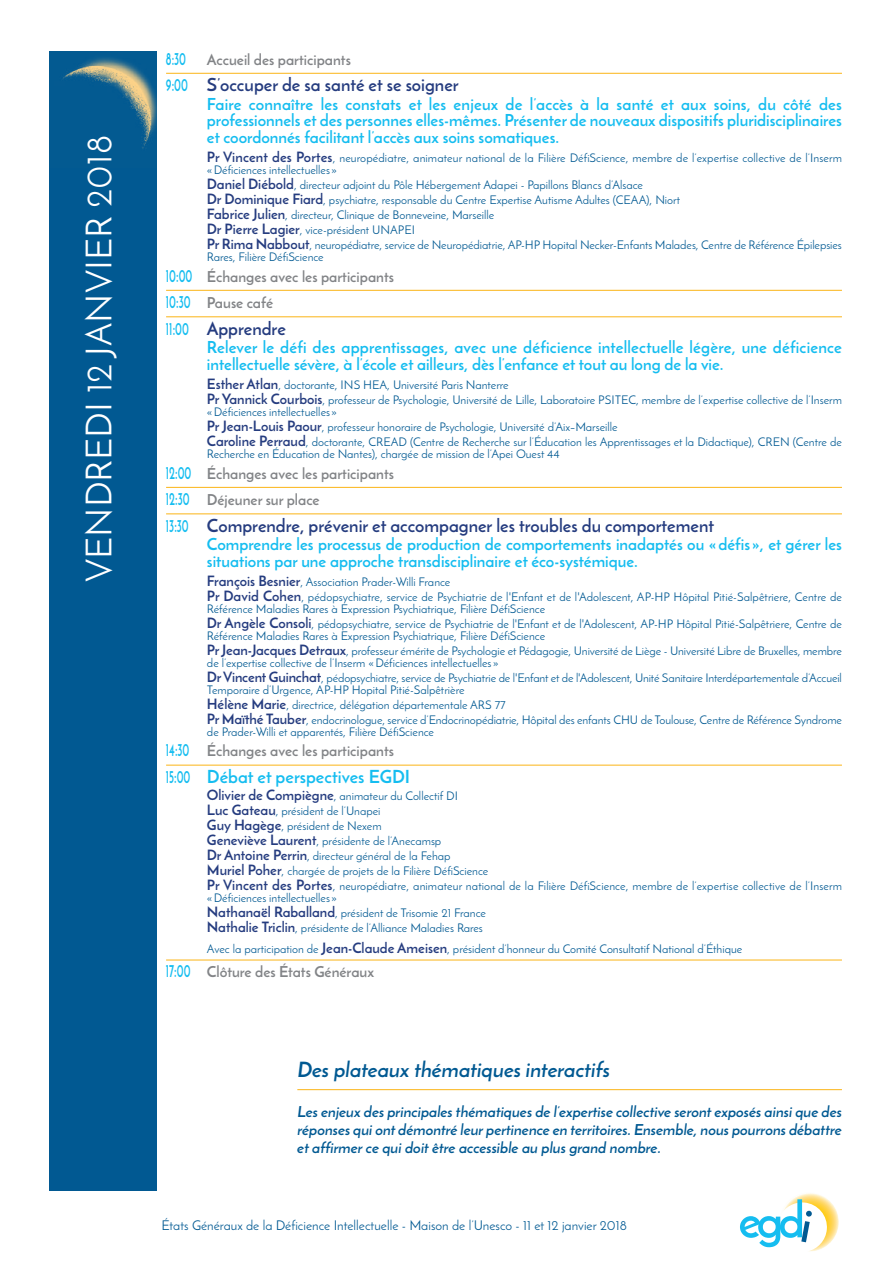
<style>
.page{position:relative;width:893px;height:1263px;background:#fff}
.page>*{position:absolute;margin:0;border:0;box-sizing:border-box;transform-origin:0 0}
.t1{font:36px "Josefin Sans";color:#fff}
.t2{font:italic 700 21px "Josefin Sans";color:#015992}
.t3{font:700 18px "Josefin Sans";color:#253c7f}
.t4{font:700 18px "Josefin Sans";color:#15bdf0;scale:.6 1}
.t5{font:700 16.5px/16.5px "Josefin Sans";color:#15bdf0}
.t6{font:italic 700 15px/18px "Josefin Sans";color:#015992;text-align:justify}
.t7{font:700 15px/26.5px "Josefin Sans";color:#828487}
.t8{font:13.5px "Josefin Sans";color:#015992}
.t9{font:12px/15px "Josefin Sans";color:#015992}
.s1{font-size:18px;color:#15bdf0}
.s2{color:#15bdf0}
.s3{font-weight:700;font-size:14.25px;color:#253c7f}
</style>
<div class="page">
<svg style="left:740px;top:1193px;width:99px;height:58px"></svg>
<hr style="left:166px;top:73px;width:676px;height:1px;background:#fbb416">
<hr style="left:166px;top:290px;width:676px;height:1px;background:#fbb416">
<hr style="left:166px;top:316px;width:676px;height:1px;background:#fbb416">
<hr style="left:166px;top:487px;width:676px;height:1px;background:#fbb416">
<hr style="left:166px;top:513px;width:676px;height:1px;background:#fbb416">
<hr style="left:166px;top:765px;width:676px;height:1px;background:#fbb416">
<hr style="left:166px;top:960px;width:676px;height:1px;background:#fbb416">
<div style="left:49px;top:51px;width:107px;height:1140px;background:#015992"></div>
<img style="left:63px;top:57px;width:93px;height:92px">
<hr style="left:297px;top:1089px;width:545px;height:1px;background:#fbb416">
<h1 class="t1" style="left:77px;top:582px;width:448px;rotate:-90deg">VENDREDI 12 JANVIER 2018</h1>
<p class="t7" style="left:166px;top:46px;width:186px"><span class="s1">8:30</span> Accueil des participants</p>
<h3 class="t3" style="left:166px;top:73px;width:294px"><span class="s2">9:00</span> S’occuper de sa santé et se soigner</h3>
<p class="t5" style="left:207px;top:95px;width:636px;text-align:justify">Faire connaître les constats et les enjeux de l’accès à la santé et aux soins, du côté des professionnels et des personnes elles-mêmes. Présenter de nouveaux dispositifs pluridisciplinaires et coordonnés facilitant l’accès aux soins somatiques.</p>
<p class="t9" style="left:207px;top:152px;width:636px;line-height:12px"><span class="s3">Pr Vincent des Portes</span>, neuropédiatre, animateur national de la Filière DéfiScience, membre de l’expertise collective de l’Inserm «Déficiences intellectuelles »</p>
<p class="t9" style="left:207px;top:177px;width:636px"><span class="s3">Daniel Diébold</span>, directeur adjoint du Pôle Hébergement Adapei - Papillons Blancs d’Alsace<br><span class="s3">Dr Dominique Fiard</span>, psychiatre, responsable du Centre Expertise Autisme Adultes (CEAA), Niort<br><span class="s3">Fabrice Julien</span>, directeur, Clinique de Bonneveine, Marseille<br><span class="s3">Dr Pierre Lagier</span>, vice-président UNAPEI<br><span class="s3">Pr Rima Nabbout</span>, neuropédiatre, service de Neuropédiatrie, AP-HP Hopital Necker-Enfants Malades, Centre de Référence Épilepsies</p>
<p class="t9" style="left:207px;top:249px;width:118px">Rares, Filière DéfiScience</p>
<p class="t7" style="left:166px;top:263px;width:230px"><span class="s1">10:00</span> Échanges avec les participants<br><span class="s1">10:30</span> Pause café</p>
<h3 class="t3" style="left:166px;top:317px;width:121px"><span class="s2">11:00</span> Apprendre</h3>
<h3 class="t5" style="left:207px;top:339px;width:636px">Relever le défi des apprentissages, avec une déficience intellectuelle légère, une déficience intellectuelle sévère, à l’école et ailleurs, dès l’enfance et tout au long de la vie.</h3>
<p class="t9" style="left:207px;top:377px;width:636px"><span class="s3">Esther Atlan</span>, doctorante, INS HEA, Université Paris Nanterre<br><span class="s3">Pr Yannick Courbois</span>, professeur de Psychologie, Université de Lille, Laboratoire PSITEC, membre de l’expertise collective de l’Inserm</p>
<p class="t9" style="left:207px;top:404px;width:636px">«Déficiences intellectuelles »<br><span class="s3">Pr Jean-Louis Paour</span>, professeur honoraire de Psychologie, Université d’Aix–Marseille<br><span class="s3">Caroline Perraud</span>, doctorante, CREAD (Centre de Recherche sur l’Éducation les Apprentissages et la Didactique), CREN (Centre de</p>
<p class="t9" style="left:207px;top:446px;width:354px">Recherche en Éducation de Nantes), chargée de mission de l’Apei Ouest 44</p>
<p class="t7" style="left:166px;top:460px;width:230px"><span class="s1">12:00</span> Échanges avec les participants<br><span class="s1">12:30</span> Déjeuner sur place</p>
<h3 class="t3" style="left:166px;top:514px;width:550px"><span class="s2">13:30</span> Comprendre, prévenir et accompagner les troubles du comportement</h3>
<h3 class="t5" style="left:207px;top:536px;width:636px">Comprendre les processus de production de comportements inadaptés ou «défis », et gérer les situations par une approche transdisciplinaire et éco-systémique.</h3>
<p class="t9" style="left:207px;top:574px;width:636px"><span class="s3">François Besnier</span>, Association Prader-Willi France<br><span class="s3">Pr David Cohen</span>, pédopsychiatre, service de Psychiatrie de l'Enfant et de l'Adolescent, AP-HP Hôpital Pitié-Salpêtriere, Centre de</p>
<p class="t9" style="left:207px;top:601px;width:636px">Référence Maladies Rares à Expression Psychiatrique, Filière DéfiScience<br><span class="s3">Dr Angèle Consoli</span>, pédopsychiatre, service de Psychiatrie de l'Enfant et de l'Adolescent, AP-HP Hôpital Pitié-Salpêtriere, Centre de</p>
<p class="t9" style="left:207px;top:628px;width:636px">Référence Maladies Rares à Expression Psychiatrique, Filière DéfiScience<br><span class="s3">PrJean-Jacques Detraux</span>, professeur émérite de Psychologie et Pédagogie, Université de Liège - Université Libre de Bruxelles, membre</p>
<p class="t9" style="left:207px;top:655px;width:636px">de l’expertise collective de l’Inserm «Déficiences intellectuelles »<br><span class="s3">DrVincent Guinchat</span>, pédopsychiatre, service de Psychiatrie de l'Enfant et de l'Adolescent, Unité Sanitaire Interdépartementale d’Accueil</p>
<p class="t9" style="left:207px;top:682px;width:636px">Temporaire d’Urgence, AP-HP Hopital Pitié-Salpêtrière<br><span class="s3">Hélène Marie</span>, directrice, délégation départementale ARS 77<br><span class="s3">Pr Maïthé Tauber</span>, endocrinologue, service d’Endocrinopédiatrie, Hôpital des enfants CHU de Toulouse, Centre de Référence Syndrome</p>
<p class="t9" style="left:207px;top:724px;width:229px">de Prader-Willi et apparentés, Filière DéfiScience</p>
<p class="t7" style="left:166px;top:738px;width:230px"><span class="s1">14:30</span> Échanges avec les participants</p>
<h3 class="t4" style="left:166px;top:765px;width:408px">15:00 Débat et perspectives EGDI</h3>
<p class="t9" style="left:207px;top:788px;width:636px"><span class="s3">Olivier de Compiègne</span>, animateur du Collectif DI<br><span class="s3">Luc Gateau</span>, président de l’Unapei<br><span class="s3">Guy Hagège</span>, président de Nexem<br><span class="s3">Geneviève Laurent</span>, présidente de l’Anecamsp<br><span class="s3">Dr Antoine Perrin</span>, directeur général de la Fehap<br><span class="s3">Muriel Poher</span>, chargée de projets de la Filière DéfiScience<br><span class="s3">Pr Vincent des Portes</span>, neuropédiatre, animateur national de la Filière DéfiScience, membre de l’expertise collective de l’Inserm</p>
<p class="t9" style="left:207px;top:890px;width:281px">«Déficiences intellectuelles »<br><span class="s3">Nathanaël Raballand</span>, président de Trisomie 21 France<br><span class="s3">Nathalie Triclin</span>, présidente de l’Alliance Maladies Rares</p>
<p class="t9" style="left:207px;top:941px;width:537px">Avec la participation de <span class="s3">Jean-Claude Ameisen</span>, président d’honneur du Comité Consultatif National d’Éthique</p>
<p class="t7" style="left:166px;top:958px;width:210px"><span class="s1">17:00</span> Clôture des États Généraux</p>
<h2 class="t2" style="left:297px;top:1057px;width:314px">Des plateaux thématiques interactifs</h2>
<p class="t6" style="left:297px;top:1102px;width:546px">Les enjeux des principales thématiques de l’expertise collective seront exposés ainsi que des réponses qui ont démontré leur pertinence en territoires. Ensemble, nous pourrons débattre et affirmer ce qui doit être accessible au plus grand nombre.</p>
<p class="t8" style="left:162px;top:1217px;width:467px">États Généraux de la Déficience Intellectuelle - Maison de l’Unesco - 11 et 12 janvier 2018</p>
</div>
